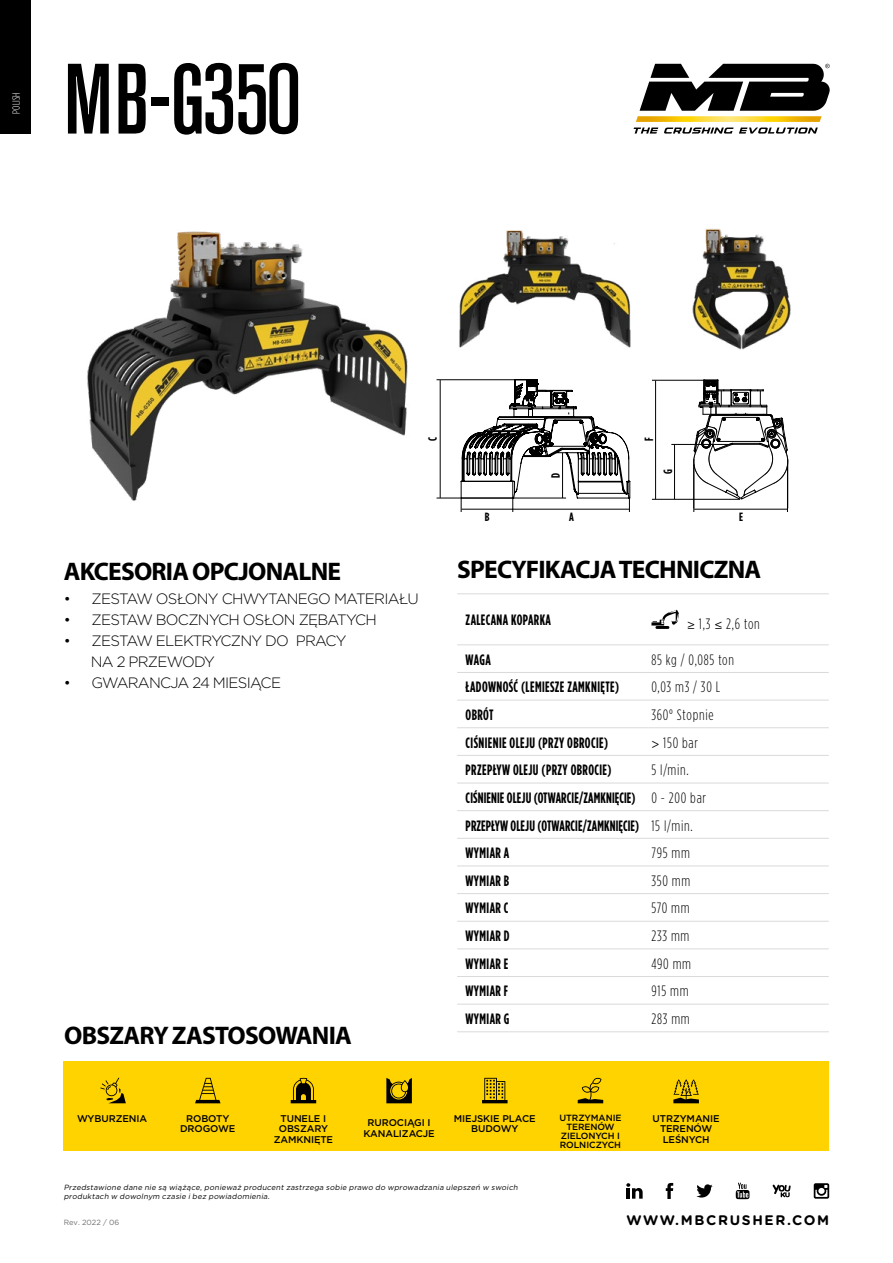
<style>
.page{position:relative;width:893px;height:1263px;background:#fff}
.page>*{position:absolute;margin:0;border:0;box-sizing:border-box;transform-origin:0 0}
.t1{font:500 98.85px "Akzidenz Grot Con BQ";letter-spacing:-.03em;color:#000}
.t2{font:700 25.5px "Myriad Pro";letter-spacing:-.03em;color:#000}
.t3{font:700 15px/27.6px "Gotham Cond";letter-spacing:.03em;color:#000;scale:.91 1}
.t4{font:300 15px/21px "Gotham";letter-spacing:-.05em;color:#000}
.t5{font:300 15px/27.6px "Gotham Cond";letter-spacing:.05em;color:#000}
.t6{font:700 13.8px "Gotham Rounded";letter-spacing:.12em;color:#000}
.t7{font:700 12px "Gotham Cond";color:#000}
.t8{font:300 10.5px "Gotham Cond";letter-spacing:.01em;color:#fff}
.t9{font:500 9.75px/10.5px "Gotham";letter-spacing:-.01em;color:#000;text-align:center}
.t10{font:500 9px/9px "Gotham";letter-spacing:-.01em;color:#000;text-align:center}
.t11{font:italic 7.5px/9px "Gotham";color:#000}
.t12{font:7.5px "Gotham";color:#706f6f}
.s1{font-family:"Myriad Pro";font-weight:400;font-size:13.5px}
</style>
<div class="page">
<div style="left:64px;top:1061px;width:765px;height:89px;background:#ffd300"></div>
<div style="left:0;top:0;width:31px;height:134px;background:#000"></div>
<svg style="left:634px;top:128px;width:184px;height:6px"></svg>
<svg style="left:636px;top:64px;width:194px;height:58px"></svg>
<img style="left:459px;top:230px;width:172px;height:118px">
<img style="left:692px;top:229px;width:99px;height:120px">
<img style="left:87px;top:231px;width:321px;height:270px">
<svg style="left:693px;top:380px;width:95px;height:119px"></svg>
<hr style="left:787px;top:459px;width:1px;height:49px;background:#000">
<hr style="left:693px;top:459px;width:1px;height:49px;background:#000">
<hr style="left:437px;top:379px;width:78px;height:1px;background:#000">
<hr style="left:437px;top:498px;width:129px;height:1px;background:#000">
<hr style="left:440px;top:380px;width:1px;height:118px;background:#000">
<svg style="left:461px;top:379px;width:169px;height:133px"></svg>
<hr style="left:562px;top:453px;width:1px;height:45px;background:#000">
<hr style="left:461px;top:509px;width:52px;height:1px;background:#000">
<hr style="left:512px;top:509px;width:117px;height:1px;background:#000">
<hr style="left:652px;top:499px;width:88px;height:1px;background:#000">
<hr style="left:652px;top:380px;width:66px;height:1px;background:#000">
<hr style="left:655px;top:381px;width:1px;height:118px;background:#000">
<hr style="left:693px;top:464px;width:1px;height:48px;background:#000">
<hr style="left:787px;top:464px;width:1px;height:48px;background:#000">
<hr style="left:674px;top:444px;width:1px;height:55px;background:#000">
<hr style="left:671px;top:444px;width:62px;height:1px;background:#000">
<hr style="left:694px;top:509px;width:94px;height:1px;background:#000">
<svg style="left:666px;top:1183px;width:7px;height:16px"></svg>
<svg style="left:772px;top:1184px;width:19px;height:13px"></svg>
<svg style="left:696px;top:1184px;width:17px;height:13px"></svg>
<svg style="left:626px;top:1183px;width:17px;height:16px"></svg>
<svg style="left:736px;top:1183px;width:13px;height:16px"></svg>
<svg style="left:814px;top:1183px;width:15px;height:16px"></svg>
<hr style="left:457px;top:644px;width:186px;height:1px;background:#dadada">
<hr style="left:457px;top:672px;width:186px;height:1px;background:#dadada">
<hr style="left:457px;top:700px;width:186px;height:1px;background:#dadada">
<hr style="left:457px;top:727px;width:186px;height:1px;background:#dadada">
<hr style="left:457px;top:755px;width:186px;height:1px;background:#dadada">
<hr style="left:457px;top:783px;width:186px;height:1px;background:#dadada">
<hr style="left:457px;top:810px;width:186px;height:1px;background:#dadada">
<hr style="left:457px;top:838px;width:186px;height:1px;background:#dadada">
<hr style="left:457px;top:865px;width:186px;height:1px;background:#dadada">
<hr style="left:457px;top:893px;width:186px;height:1px;background:#dadada">
<hr style="left:457px;top:921px;width:186px;height:1px;background:#dadada">
<hr style="left:457px;top:948px;width:186px;height:1px;background:#dadada">
<hr style="left:457px;top:976px;width:186px;height:1px;background:#dadada">
<hr style="left:457px;top:1004px;width:186px;height:1px;background:#dadada">
<hr style="left:457px;top:1031px;width:186px;height:1px;background:#dadada">
<hr style="left:457px;top:593px;width:186px;height:1px;background:#dadada">
<svg style="left:100px;top:1078px;width:26px;height:25px"></svg>
<svg style="left:195px;top:1078px;width:26px;height:25px"></svg>
<svg style="left:291px;top:1078px;width:25px;height:25px"></svg>
<svg style="left:386px;top:1078px;width:26px;height:25px"></svg>
<svg style="left:482px;top:1078px;width:26px;height:25px"></svg>
<svg style="left:578px;top:1078px;width:25px;height:25px"></svg>
<svg style="left:673px;top:1079px;width:26px;height:24px"></svg>
<hr style="left:643px;top:644px;width:186px;height:1px;background:#dadada">
<hr style="left:643px;top:672px;width:186px;height:1px;background:#dadada">
<hr style="left:643px;top:700px;width:186px;height:1px;background:#dadada">
<hr style="left:643px;top:727px;width:186px;height:1px;background:#dadada">
<hr style="left:643px;top:755px;width:186px;height:1px;background:#dadada">
<hr style="left:643px;top:783px;width:186px;height:1px;background:#dadada">
<hr style="left:643px;top:810px;width:186px;height:1px;background:#dadada">
<hr style="left:643px;top:838px;width:186px;height:1px;background:#dadada">
<hr style="left:643px;top:865px;width:186px;height:1px;background:#dadada">
<hr style="left:643px;top:893px;width:186px;height:1px;background:#dadada">
<hr style="left:643px;top:921px;width:186px;height:1px;background:#dadada">
<hr style="left:643px;top:948px;width:186px;height:1px;background:#dadada">
<hr style="left:643px;top:976px;width:186px;height:1px;background:#dadada">
<hr style="left:643px;top:1004px;width:186px;height:1px;background:#dadada">
<hr style="left:643px;top:1031px;width:186px;height:1px;background:#dadada">
<hr style="left:643px;top:593px;width:186px;height:1px;background:#dadada">
<svg style="left:651px;top:610px;width:28px;height:19px"></svg>
<p class="t8" style="left:10px;top:114px;width:23px;rotate:-90deg">POLISH</p>
<h1 class="t1" style="left:64px;top:43px;width:239px">MB-G350</h1>
<p class="t7" style="left:426px;top:441px;width:6px;rotate:-90deg">C</p>
<h2 class="t2" style="left:64px;top:554px;width:279px">AKCESORIA OPCJONALNE</h2>
<p class="t4" style="left:64px;top:587px;width:357px">• ZESTAW OSŁONY CHWYTANEGO MATERIAŁU</p>
<p class="t4" style="left:64px;top:608px;width:315px">• ZESTAW BOCZNYCH OSŁON ZĘBATYCH</p>
<p class="t4" style="left:91px;top:629px;width:257px;text-indent:-27px">• ZESTAW ELEKTRYCZNY DO PRACY<br>NA 2 PRZEWODY</p>
<p class="t4" style="left:64px;top:671px;width:219px">• GWARANCJA 24 MIESIĄCE</p>
<h2 class="t2" style="left:64px;top:1019px;width:289px">OBSZARY ZASTOSOWANIA</h2>
<p class="t7" style="left:549px;top:478px;width:7px;rotate:-90deg">D</p>
<p class="t7" style="left:642px;top:441px;width:5px;rotate:-90deg">F</p>
<p class="t7" style="left:661px;top:474px;width:6px;rotate:-90deg">G</p>
<p class="t7" style="left:485px;top:510px;width:6px">B</p>
<p class="t7" style="left:569px;top:510px;width:6px">A</p>
<p class="t7" style="left:739px;top:510px;width:5px">E</p>
<h2 class="t2" style="left:457px;top:553px;width:306px">SPECYFIKACJA TECHNICZNA</h2>
<p class="t3" style="left:466px;top:606px;width:95px">ZALECANA KOPARKA</p>
<p class="t3" style="left:466px;top:645px;width:192px">WAGA<br>ŁADOWNOŚĆ (LEMIESZE ZAMKNIĘTE)<br>OBRÓT<br>CIŚNIENIE OLEJU (PRZY OBROCIE)<br>PRZEPŁYW OLEJU (PRZY OBROCIE)<br>CIŚNIENIE OLEJU (OTWARCIE/ZAMKNIĘCIE)<br>PRZEPŁYW OLEJU (OTWARCIE/ZAMKNIĘCIE)<br>WYMIAR A<br>WYMIAR B<br>WYMIAR C<br>WYMIAR D<br>WYMIAR E<br>WYMIAR F<br>WYMIAR G</p>
<p class="t5" style="left:687px;top:610px;width:74px"><span class="s1">≥</span> 1,3 <span class="s1">≤</span> 2,6 ton</p>
<p class="t5" style="left:651px;top:645px;width:84px">85 kg / 0,085 ton<br>0,03 m3 / 30 L<br>360° Stopnie<br><span class="s1">&gt;</span> 150 bar<br>5 l/min.<br>0 - 200 bar<br>15 l/min.<br>795 mm<br>350 mm<br>570 mm<br>233 mm<br>490 mm<br>915 mm<br>283 mm</p>
<p class="t9" style="left:77px;top:1113px;width:72px">WYBURZENIA</p>
<p class="t9" style="left:180px;top:1113px;width:57px">ROBOTY<br>DROGOWE</p>
<p class="t9" style="left:274px;top:1113px;width:61px">TUNELE I<br>OBSZARY<br>ZAMKNIĘTE</p>
<p class="t9" style="left:363px;top:1117px;width:73px">RUROCIĄGI I<br>KANALIZACJE</p>
<p class="t9" style="left:454px;top:1113px;width:83px">MIEJSKIE PLACE<br>BUDOWY</p>
<p class="t10" style="left:559px;top:1113px;width:63px">UTRZYMANIE<br>TERENÓW<br>ZIELONYCH I<br>ROLNICZYCH</p>
<p class="t9" style="left:653px;top:1113px;width:69px">UTRZYMANIE<br>TERENÓW<br>LEŚNYCH</p>
<p class="t11" style="left:64px;top:1183px;width:457px">Przedstawione dane nie są wiążące, ponieważ producent zastrzega sobie prawo do wprowadzania ulepszeń w swoich produktach w dowolnym czasie i bez powiadomienia.</p>
<p class="t12" style="left:64px;top:1217px;width:57px">Rev. 2022 / 06</p>
<p class="t6" style="left:626px;top:1210px;width:204px">WWW.MBCRUSHER.COM</p>
</div>
